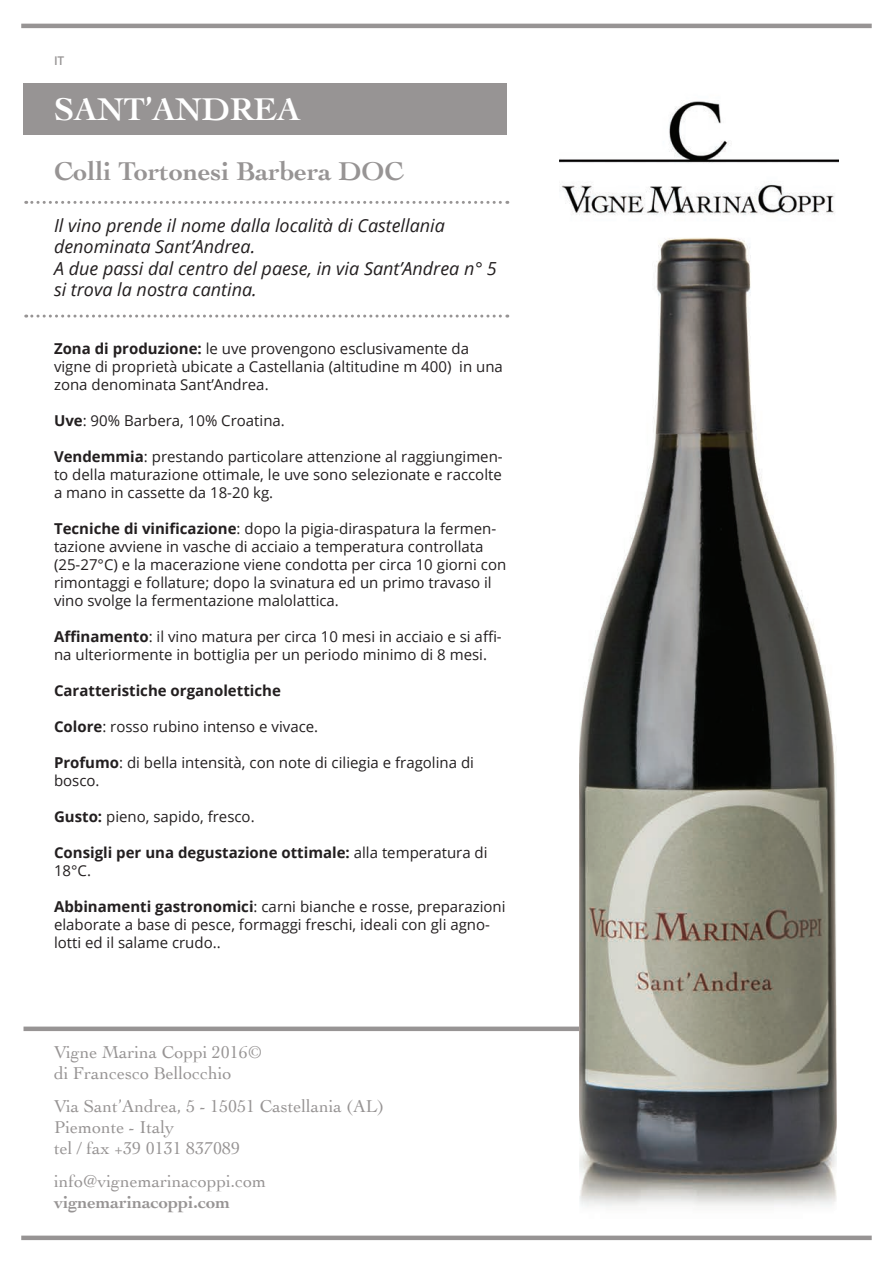
<style>
.page{position:relative;width:893px;height:1263px;background:#fff}
.page>*{position:absolute;margin:0;border:0;box-sizing:border-box;transform-origin:0 0}
.t1{font:700 33px "Cochin";color:#fff}
.t2{font:700 27px "Cochin";color:#979494}
.t3{font:18px/21px "Cochin";color:#979494}
.t4{font:italic 18px/21.6px "Open Sans";color:#231f20}
.t5{font:700 18px "Cochin";color:#979494}
.t6{font:15px/18px "Open Sans";color:#231f20}
.t7{font:700 15px/18px "Open Sans";color:#231f20}
.t8{font:600 12px "Open Sans";color:#979494}
.s1{font-weight:700}
.s2{font-weight:400}
</style>
<div class="page">
<div style="left:24px;top:1026px;width:561px;height:5px;background:#979494"></div>
<div style="left:24px;top:83px;width:483px;height:51px;background:#979494"></div>
<svg style="left:26px;top:201px;width:482px;height:3px"></svg>
<svg style="left:26px;top:315px;width:482px;height:3px"></svg>
<hr style="left:21px;top:24px;width:851px;height:4px;background:#979494">
<div style="left:21px;top:1235px;width:851px;height:5px;background:#979494"></div>
<img style="left:579px;top:238px;width:258px;height:969px">
<img style="left:559px;top:101px;width:280px;height:114px">
<p class="t8" style="left:54px;top:52px;width:12px">IT</p>
<h1 class="t1" style="left:54px;top:87px;width:248px">SANT’ANDREA</h1>
<h2 class="t2" style="left:54px;top:153px;width:352px">Colli Tortonesi Barbera DOC</h2>
<p class="t4" style="left:54px;top:214px;width:444px">Il vino prende il nome dalla località di Castellania denominata Sant’Andrea.<br>A due passi dal centro del paese, in via Sant’Andrea n° 5 si trova la nostra cantina.</p>
<p class="t6" style="left:54px;top:339px;width:450px"><span class="s1">Zona di produzione:</span> le uve provengono esclusivamente da vigne di proprietà ubicate a Castellania (altitudine m 400) in una zona denominata Sant’Andrea.</p>
<p class="t6" style="left:54px;top:411px;width:232px"><span class="s1">Uve</span>: 90% Barbera, 10% Croatina.</p>
<p class="t6" style="left:54px;top:447px;width:450px;text-align:justify"><span class="s1">Vendemmia</span>: prestando particolare attenzione al raggiungimen&shy;to della maturazione ottimale, le uve sono selezionate e raccolte a mano in cassette da 18-20 kg.</p>
<p class="t6" style="left:54px;top:519px;width:454px"><span class="s1">Tecniche di vinificazione</span>: dopo la pigia-diraspatura la fermen&shy;tazione avviene in vasche di acciaio a temperatura controllata (25-27°C) e la macerazione viene condotta per circa 10 giorni con rimontaggi e follature; dopo la svinatura ed un primo travaso il vino svolge la fermentazione malolattica.</p>
<p class="t6" style="left:54px;top:627px;width:449px"><span class="s1">Affinamento</span>: il vino matura per circa 10 mesi in acciaio e si affi&shy;na ulteriormente in bottiglia per un periodo minimo di 8 mesi.</p>
<p class="t7" style="left:54px;top:681px;width:228px">Caratteristiche organolettiche</p>
<p class="t6" style="left:54px;top:717px;width:266px"><span class="s1">Colore</span>: rosso rubino intenso e vivace.</p>
<p class="t6" style="left:54px;top:753px;width:421px"><span class="s1">Profumo</span>: di bella intensità, con note di ciliegia e fragolina di bosco.</p>
<p class="t6" style="left:54px;top:807px;width:202px"><span class="s1">Gusto:</span> pieno, sapido, fresco.</p>
<p class="t7" style="left:54px;top:843px;width:435px">Consigli per una degustazione ottimale: <span class="s2">alla temperatura di<br>18°C.</span></p>
<p class="t6" style="left:54px;top:897px;width:453px"><span class="s1">Abbinamenti gastronomici</span>: carni bianche e rosse, preparazioni elaborate a base di pesce, formaggi freschi, ideali con gli agno&shy;lotti ed il salame crudo..</p>
<p class="t3" style="left:54px;top:1041px;width:210px">Vigne Marina Coppi 2016© di Francesco Bellocchio</p>
<p class="t3" style="left:54px;top:1095px;width:332px">Via Sant’Andrea, 5 - 15051 Castellania (AL)<br>Piemonte - Italy<br>tel / fax +39 0131 837089</p>
<p class="t3" style="left:54px;top:1170px;width:214px">info@vignemarinacoppi.com</p>
<p class="t5" style="left:54px;top:1190px;width:178px">vignemarinacoppi.com</p>
</div>
